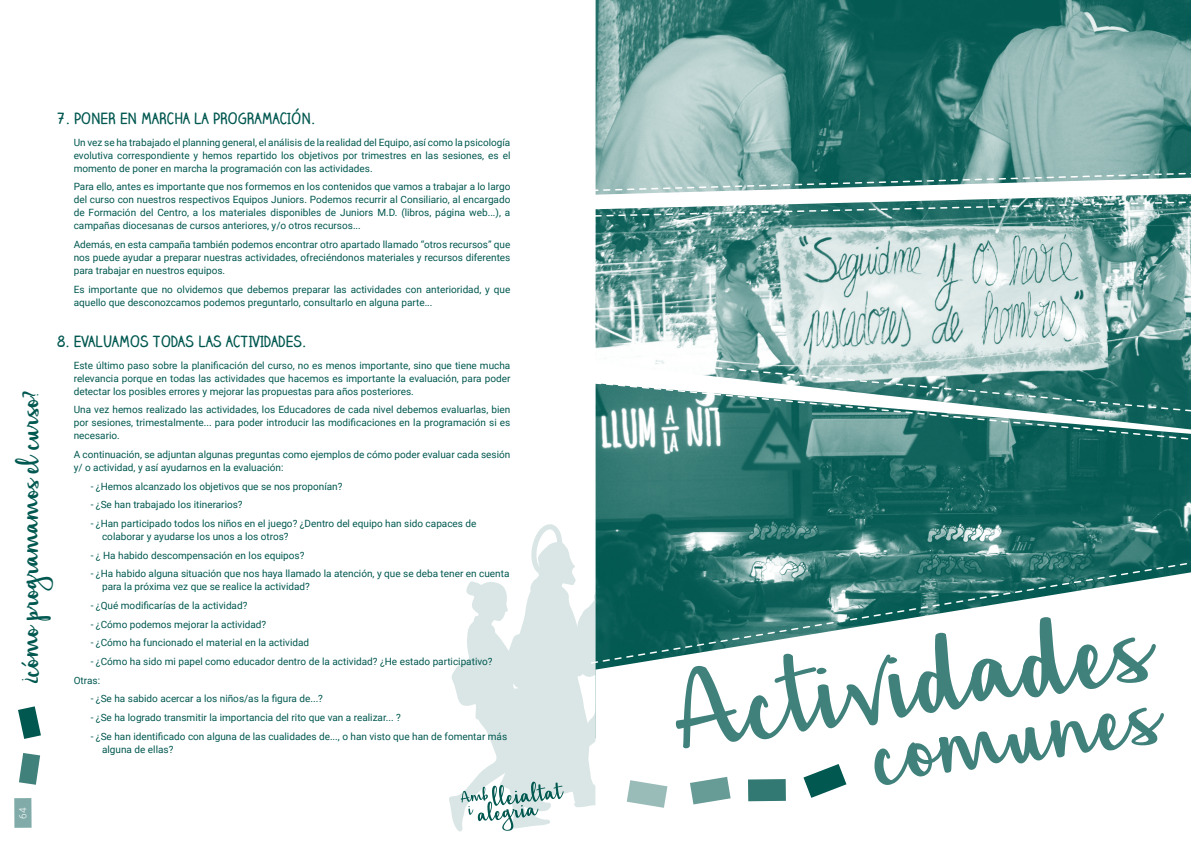
<style>
.page{position:relative;width:1191px;height:842px;background:#fff}
.page>*{position:absolute;margin:0;border:0;box-sizing:border-box;transform-origin:0 0}
.t1{font:175.8px "Hickory Jack";color:#40817c}
.t2{font:145.9px "Hickory Jack";color:#40817c}
.t3{font:43.8px "Hickory Jack";color:#005850}
.t4{font:700 15px "Claire Hand";color:#005850}
.t5{font:10px/13px "Roboto";color:#005850}
.t6{font:300 10px "Roboto";color:#fff}
</style>
<div class="page">
<div style="left:14px;top:798px;width:18px;height:30px;background:#80aba8"></div>
<svg style="left:19px;top:753px;width:21px;height:32px"></svg>
<svg style="left:18px;top:706px;width:23px;height:33px"></svg>
<img style="left:595px;top:441px;width:596px;height:117px">
<img style="left:595px;top:0;width:596px;height:355px">
<svg style="left:595px;top:171px;width:596px;height:21px"></svg>
<svg style="left:730px;top:558px;width:461px;height:14px;background:#3e807a"></svg>
<svg style="left:595px;top:355px;width:596px;height:86px"></svg>
<svg style="left:595px;top:200px;width:596px;height:17px"></svg>
<svg style="left:730px;top:572px;width:461px;height:230px"></svg>
<svg style="left:748px;top:779px;width:38px;height:22px"></svg>
<svg style="left:803px;top:764px;width:43px;height:34px"></svg>
<svg style="left:449px;top:524px;width:281px;height:308px"></svg>
<h3 class="t4" style="left:57px;top:108px;width:260px">7. PONER EN MARCHA LA PROGRAMACIÓN.</h3>
<p class="t5" style="left:74px;top:135px;width:438px;text-align:justify">Un vez se ha trabajado el planning general, el análisis de la realidad del Equipo, así como la psicología evolutiva correspondiente y hemos repartido los objetivos por trimestres en las sesiones, es el momento de poner en marcha la programación con las actividades.</p>
<p class="t5" style="left:74px;top:180px;width:438px;text-align:justify">Para ello, antes es importante que nos formemos en los contenidos que vamos a trabajar a lo largo del curso con nuestros respectivos Equipos Juniors. Podemos recurrir al Consiliario, al encargado de Formación del Centro, a los materiales disponibles de Juniors M.D. (libros, página web...), a campañas diocesanas de cursos anteriores, y/o otros recursos...</p>
<p class="t5" style="left:74px;top:238px;width:438px;text-align:justify">Además, en esta campaña también podemos encontrar otro apartado llamado “otros recursos” que nos puede ayudar a preparar nuestras actividades, ofreciéndonos materiales y recursos diferentes para trabajar en nuestros equipos.</p>
<p class="t5" style="left:74px;top:282px;width:438px">Es importante que no olvidemos que debemos preparar las actividades con anterioridad, y que aquello que desconozcamos podemos preguntarlo, consultarlo en alguna parte...</p>
<h3 class="t4" style="left:57px;top:331px;width:251px">8. EVALUAMOS TODAS LAS ACTIVIDADES.</h3>
<p class="t5" style="left:74px;top:358px;width:438px;text-align:justify">Este último paso sobre la planificación del curso, no es menos importante, sino que tiene mucha relevancia porque en todas las actividades que hacemos es importante la evaluación, para poder detectar los posibles errores y mejorar las propuestas para años posteriores.</p>
<p class="t5" style="left:74px;top:403px;width:438px;text-align:justify">Una vez hemos realizado las actividades, los Educadores de cada nivel debemos evaluarlas, bien por sesiones, trimestalmente... para poder introducir las modificaciones en la programación si es necesario.</p>
<p class="t5" style="left:74px;top:447px;width:438px">A continuación, se adjuntan algunas preguntas como ejemplos de cómo poder evaluar cada sesión y/ o actividad, y así ayudarnos en la evaluación:</p>
<p class="t5" style="left:91px;top:479px;width:253px">- ¿Hemos alcanzado los objetivos que se nos proponían?</p>
<p class="t5" style="left:91px;top:498px;width:153px">- ¿Se han trabajado los itinerarios?</p>
<p class="t5" style="left:102px;top:516px;width:376px;text-indent:-11px">- ¿Han participado todos los niños en el juego? ¿Dentro del equipo han sido capaces de colaborar y ayudarse los unos a los otros?</p>
<p class="t5" style="left:91px;top:548px;width:215px">- ¿ Ha habido descompensación en los equipos?</p>
<p class="t5" style="left:102px;top:567px;width:409px;text-indent:-11px">- ¿Ha habido alguna situación que nos haya llamado la atención, y que se deba tener en cuenta para la próxima vez que se realice la actividad?</p>
<p class="t5" style="left:91px;top:598px;width:158px">- ¿Qué modificarías de la actividad?</p>
<p class="t5" style="left:91px;top:617px;width:177px">- ¿Cómo podemos mejorar la actividad?</p>
<p class="t5" style="left:91px;top:636px;width:220px">- ¿Cómo ha funcionado el material en la actividad</p>
<p class="t5" style="left:74px;top:652px;width:420px;line-height:18.7px;text-indent:17px">- ¿Cómo ha sido mi papel como educador dentro de la actividad? ¿He estado participativo?<br>Otras:</p>
<p class="t5" style="left:91px;top:692px;width:234px">- ¿Se ha sabido acercar a los niños/as la figura de...?</p>
<p class="t5" style="left:91px;top:710px;width:312px">- ¿Se ha logrado transmitir la importancia del rito que van a realizar... ?</p>
<p class="t5" style="left:102px;top:729px;width:407px;text-indent:-11px">- ¿Se han identificado con alguna de las cualidades de..., o han visto que han de fomentar más alguna de ellas?</p>
<h3 class="t3" style="left:8px;top:685px;width:296px;rotate:-90deg">¿cómo programamos el curso?</h3>
<p class="t6" style="left:16px;top:818px;width:13px;rotate:-90deg">64</p>
<h1 class="t1" style="left:662px;top:627px;width:480px;rotate:-8deg">Actividades</h1>
<h2 class="t2" style="left:860px;top:686px;width:289px;rotate:-9deg">comunes</h2>
</div>
